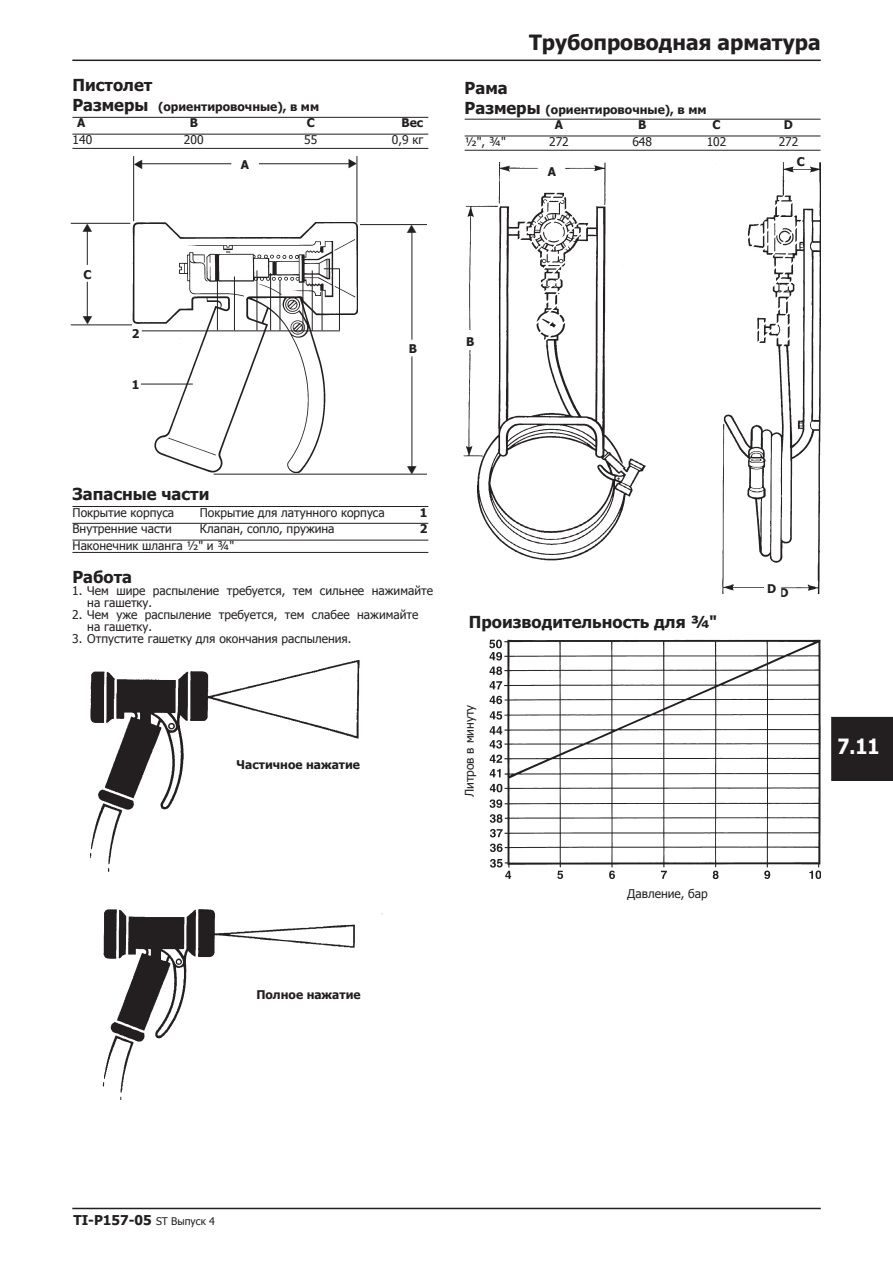
<style>
.page{position:relative;width:893px;height:1263px;background:#fff}
.page>*{position:absolute;margin:0;border:0;box-sizing:border-box;transform-origin:0 0}
.t1{font:700 21px "Tahoma";color:#231f20}
.t2{font:700 21px "Tahoma";color:#fff;scale:.9 1}
.t3{font:700 16.5px "Tahoma";color:#231f20}
.t4{font:700 13.5px "Tahoma";color:#231f20}
.t5{font:12px/12px "Tahoma";color:#231f20}
.t6{font:700 12px/16.8px "Tahoma";color:#231f20}
.s1{font-size:16.5px}
.s2{font-weight:400;font-size:10.5px}
</style>
<div class="page">
<div style="left:831px;top:717px;width:62px;height:64px;background:#231f20"></div>
<hr style="left:72px;top:60px;width:749px;height:1px;background:#231f20">
<hr style="left:72px;top:1208px;width:749px;height:1px;background:#231f20">
<img style="left:90px;top:660px;width:292px;height:440px">
<hr style="left:72px;top:117px;width:356px;height:1px;background:#231f20">
<hr style="left:72px;top:134px;width:356px;height:1px;background:#231f20">
<hr style="left:72px;top:148px;width:356px;height:1px;background:#231f20">
<hr style="left:72px;top:506px;width:356px;height:1px;background:#231f20">
<hr style="left:72px;top:523px;width:356px;height:1px;background:#231f20">
<hr style="left:72px;top:540px;width:356px;height:1px;background:#231f20">
<hr style="left:72px;top:552px;width:356px;height:1px;background:#231f20">
<hr style="left:465px;top:119px;width:355px;height:1px;background:#231f20">
<hr style="left:465px;top:136px;width:355px;height:1px;background:#231f20">
<hr style="left:465px;top:150px;width:355px;height:1px;background:#231f20">
<hr style="left:87px;top:226px;width:1px;height:95px;background:#231f20">
<hr style="left:412px;top:229px;width:1px;height:241px;background:#231f20">
<hr style="left:141px;top:163px;width:212px;height:1px;background:#231f20">
<div style="left:232px;top:159px;width:27px;height:12px;background:#fff"></div>
<div style="left:74px;top:265px;width:27px;height:17px;background:#fff"></div>
<div style="left:399px;top:340px;width:27px;height:16px;background:#fff"></div>
<img style="left:133px;top:222px;width:225px;height:250px">
<hr style="left:133px;top:156px;width:1px;height:65px;background:#231f20">
<hr style="left:357px;top:156px;width:1px;height:66px;background:#231f20">
<hr style="left:71px;top:223px;width:59px;height:1px;background:#231f20">
<hr style="left:71px;top:324px;width:61px;height:1px;background:#231f20">
<hr style="left:360px;top:224px;width:67px;height:1px;background:#231f20">
<hr style="left:214px;top:474px;width:213px;height:1px;background:#231f20">
<hr style="left:141px;top:384px;width:52px;height:1px;background:#231f20">
<hr style="left:142px;top:330px;width:198px;height:1px;background:#231f20">
<hr style="left:339px;top:268px;width:1px;height:62px;background:#231f20">
<svg style="left:324px;top:268px;width:15px;height:1px"></svg>
<hr style="left:217px;top:281px;width:1px;height:49px;background:#231f20">
<hr style="left:234px;top:276px;width:1px;height:54px;background:#231f20">
<hr style="left:257px;top:270px;width:1px;height:60px;background:#231f20">
<hr style="left:270px;top:273px;width:1px;height:57px;background:#231f20">
<hr style="left:280px;top:280px;width:1px;height:50px;background:#231f20">
<hr style="left:303px;top:282px;width:1px;height:49px;background:#231f20">
<hr style="left:312px;top:270px;width:1px;height:61px;background:#231f20">
<hr style="left:322px;top:288px;width:1px;height:42px;background:#231f20">
<img style="left:464px;top:162px;width:357px;height:433px">
<div style="left:538px;top:165px;width:27px;height:12px;background:#fff"></div>
<div style="left:461px;top:330px;width:17px;height:20px;background:#fff"></div>
<div style="left:764px;top:578px;width:17px;height:19px;background:#fff"></div>
<img style="left:489px;top:639px;width:332px;height:241px">
<svg style="left:349px;top:159px;width:8px;height:10px"></svg>
<svg style="left:134px;top:159px;width:8px;height:10px"></svg>
<svg style="left:82px;top:223px;width:10px;height:8px"></svg>
<svg style="left:83px;top:316px;width:9px;height:9px"></svg>
<svg style="left:407px;top:466px;width:10px;height:8px"></svg>
<svg style="left:407px;top:225px;width:9px;height:8px"></svg>
<h2 class="t3" style="left:72px;top:73px;width:82px">Пистолет</h2>
<p class="t6" style="left:77px;top:97px;width:243px;text-indent:-5px"><span class="s1">Размеры</span> (ориентировочные), в мм<br>A</p>
<p class="t6" style="left:190px;top:114px;width:10px">B</p>
<p class="t6" style="left:307px;top:114px;width:10px">C</p>
<p class="t6" style="left:402px;top:114px;width:23px">Вес</p>
<p class="t5" style="left:73px;top:133px;width:21px">140</p>
<p class="t5" style="left:184px;top:133px;width:21px">200</p>
<p class="t5" style="left:304px;top:133px;width:15px">55</p>
<p class="t5" style="left:392px;top:133px;width:33px">0,9 кг</p>
<p class="t6" style="left:84px;top:266px;width:10px">C</p>
<p class="t6" style="left:132px;top:324px;width:9px">2</p>
<p class="t6" style="left:132px;top:376px;width:9px">1</p>
<p class="t6" style="left:241px;top:155px;width:10px">A</p>
<p class="t6" style="left:409px;top:340px;width:10px">B</p>
<h1 class="t1" style="left:529px;top:28px;width:293px">Трубопроводная арматура</h1>
<h2 class="t3" style="left:465px;top:77px;width:45px">Рама</h2>
<p class="t6" style="left:555px;top:101px;width:153px;line-height:15.3px;text-indent:-90px"><span class="s1">Размеры</span> (ориентировочные), в мм<br>A</p>
<p class="t6" style="left:638px;top:116px;width:10px">B</p>
<p class="t6" style="left:712px;top:116px;width:10px">C</p>
<p class="t6" style="left:784px;top:116px;width:11px">D</p>
<p class="t5" style="left:465px;top:135px;width:43px">½", ¾"</p>
<p class="t5" style="left:549px;top:135px;width:21px">272</p>
<p class="t5" style="left:632px;top:135px;width:21px">648</p>
<p class="t5" style="left:707px;top:135px;width:21px">102</p>
<p class="t5" style="left:779px;top:135px;width:21px">272</p>
<p class="t6" style="left:466px;top:332px;width:10px">B</p>
<p class="t6" style="left:548px;top:162px;width:10px">A</p>
<p class="t6" style="left:797px;top:152px;width:10px">C</p>
<h2 class="t3" style="left:72px;top:482px;width:138px">Запасные части</h2>
<p class="t5" style="left:73px;top:506px;width:103px">Покрытие корпуса</p>
<p class="t5" style="left:200px;top:506px;width:186px">Покрытие для латунного корпуса</p>
<p class="t6" style="left:420px;top:503px;width:9px">1</p>
<p class="t5" style="left:73px;top:522px;width:101px">Внутренние части</p>
<p class="t5" style="left:200px;top:522px;width:136px">Клапан, сопло, пружина</p>
<p class="t6" style="left:420px;top:520px;width:9px">2</p>
<p class="t5" style="left:73px;top:539px;width:163px">Наконечник шланга ½" и ¾"</p>
<h2 class="t3" style="left:72px;top:565px;width:61px">Работа</h2>
<p class="t5" style="left:87px;top:584px;width:347px;text-indent:-15px">1. Чем шире распыление требуется, тем сильнее нажимайте на гашетку.</p>
<p class="t5" style="left:87px;top:608px;width:333px;text-indent:-15px">2. Чем уже распыление требуется, тем слабее нажимайте на гашетку.</p>
<p class="t5" style="left:72px;top:632px;width:281px">3. Отпустите гашетку для окончания распыления.</p>
<p class="t6" style="left:237px;top:755px;width:125px">Частичное нажатие</p>
<h2 class="t3" style="left:469px;top:610px;width:250px">Производительность для ¾"</h2>
<p class="t5" style="left:463px;top:797px;width:94px;rotate:-90deg">Литров в минуту</p>
<p class="t6" style="left:256px;top:985px;width:106px">Полное нажатие</p>
<p class="t5" style="left:627px;top:887px;width:82px">Давление, бар</p>
<p class="t6" style="left:767px;top:580px;width:11px">D</p>
<p class="t6" style="left:780px;top:583px;width:11px">D</p>
<h1 class="t2" style="left:837px;top:731px;width:48px">7.11</h1>
<p class="t4" style="left:73px;top:1211px;width:143px">TI-P157-05 <span class="s2">ST Выпуск 4</span></p>
</div>
